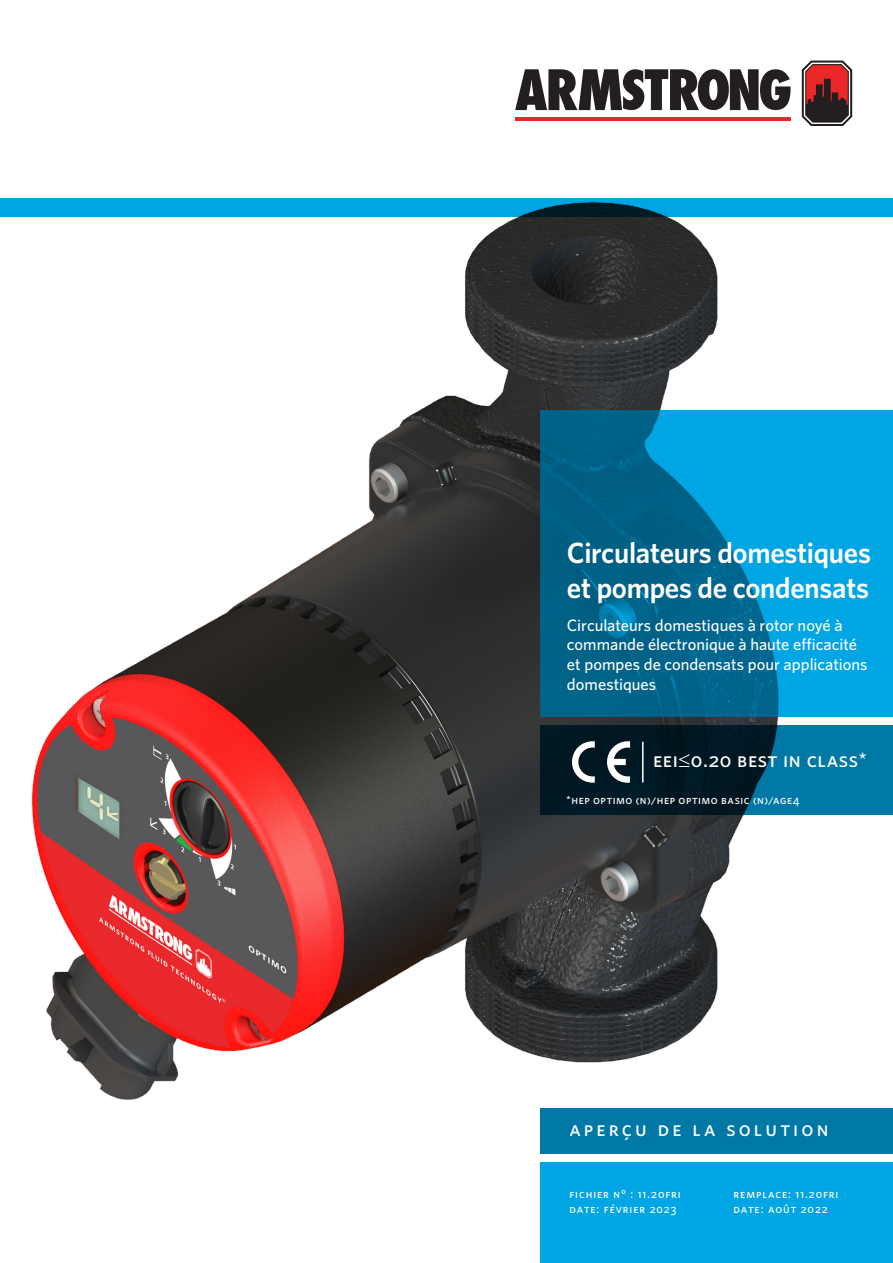
<style>
.page{position:relative;width:893px;height:1263px;background:#fff}
.page>*{position:absolute;margin:0;border:0;box-sizing:border-box;transform-origin:0 0}
.t1{font:600 29.25px/35.4px "Whitney A";letter-spacing:-.01em;color:#fff}
.t2{font:21px "Whitney A Medium SC";letter-spacing:.025em;color:#fff}
.t3{font:21px "Whitney A Medium SC";letter-spacing:.15em;color:#fff}
.t4{font:500 16.5px/19.8px "Whitney A";color:#fff}
.t5{font:12px "Whitney A Medium SC";letter-spacing:.07em;color:#fff}
.t6{font:12px "Whitney A Medium SC";letter-spacing:.045em;color:#fff}
</style>
<div class="page">
<img style="left:22px;top:216px;width:773px;height:884px">
<svg style="left:540px;top:725px;width:353px;height:90px;fill:#001b27"></svg>
<svg style="left:540px;top:410px;width:353px;height:306px"></svg>
<div style="left:0;top:198px;width:893px;height:18px;background:#00a5e3"></div>
<div style="left:540px;top:1162px;width:353px;height:101px;background:#00a5e3"></div>
<div style="left:540px;top:1108px;width:353px;height:45px;background:#0078a5"></div>
<hr style="left:642px;top:742px;width:2px;height:40px;background:#fff">
<svg style="left:607px;top:741px;width:23px;height:42px"></svg>
<svg style="left:572px;top:741px;width:23px;height:42px"></svg>
<svg style="left:802px;top:61px;width:50px;height:65px"></svg>
<svg style="left:515px;top:69px;width:276px;height:41px"></svg>
<hr style="left:515px;top:117px;width:275px;height:4px;background:#ea2828">
<p class="t1" style="left:567px;top:534px;width:306px">Circulateurs domestiques et pompes de condensats</p>
<p class="t4" style="left:567px;top:615px;width:292px">Circulateurs domestiques à rotor noyé à commande électronique à haute efficacité</p>
<p class="t4" style="left:567px;top:654px;width:302px">et pompes de condensats pour applications domestiques</p>
<p class="t2" style="left:653px;top:745px;width:216px">eei≤0.20 best in class*</p>
<p class="t6" style="left:566px;top:792px;width:235px">*hep optimo (n)/hep optimo basic (n)/age4</p>
<p class="t3" style="left:569px;top:1115px;width:261px">aperçu de la solution</p>
<p class="t5" style="left:569px;top:1186px;width:113px">fichier n° : 11.20fri</p>
<p class="t5" style="left:569px;top:1201px;width:109px">date: février 2023</p>
<p class="t5" style="left:734px;top:1186px;width:106px">remplace: 11.20fri</p>
<p class="t5" style="left:734px;top:1201px;width:96px">date: août 2022</p>
</div>
